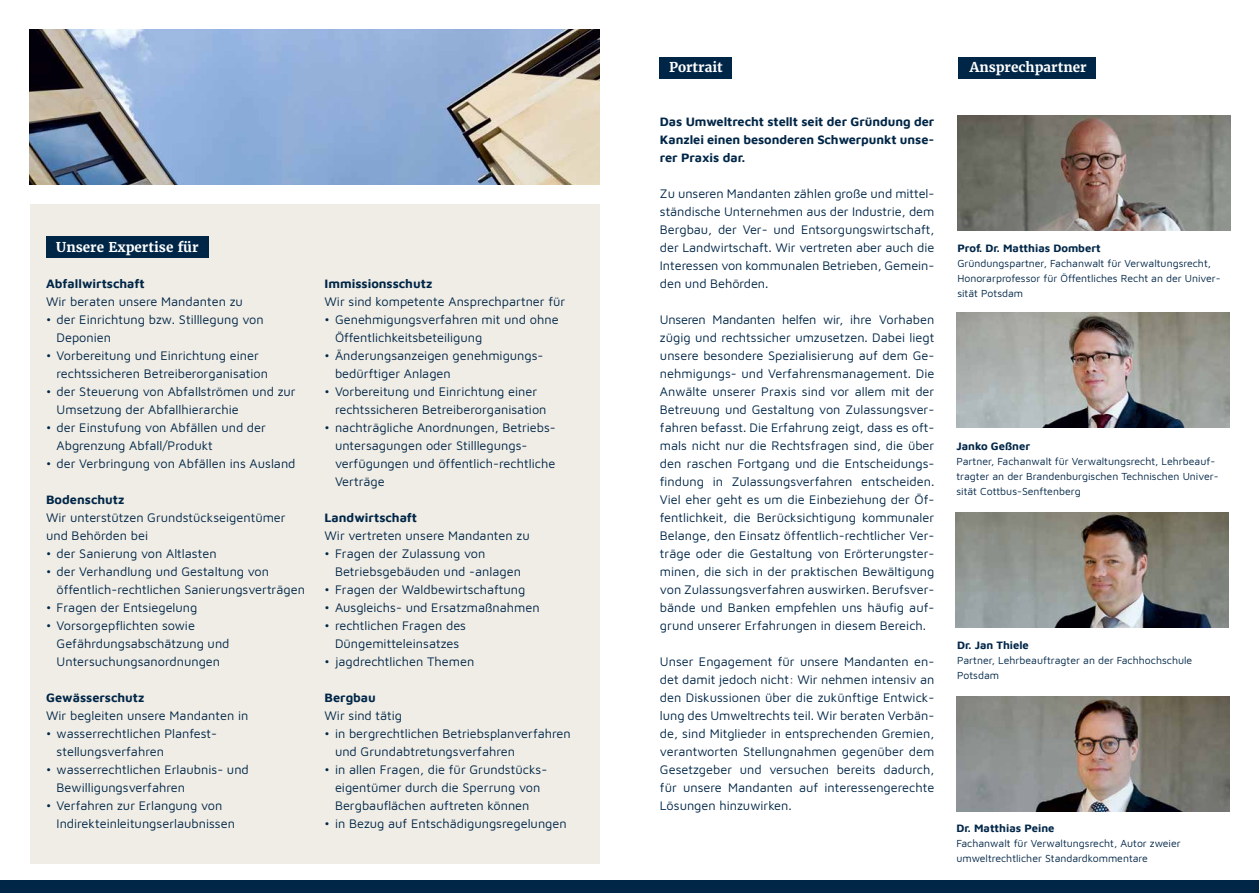
<style>
.page{position:relative;width:1259px;height:893px;background:#fff}
.page>*{position:absolute;margin:0;border:0;box-sizing:border-box;transform-origin:0 0}
.t1{font:700 13.5px "Merriweather";color:#fff}
.t2{font:12.75px/18px "Maven Pro";color:#002647}
.t3{font:700 12.75px/18px "Maven Pro";color:#002647;text-align:justify}
.t4{font:700 11.25px "Maven Pro";color:#002647}
.t5{font:10.5px/15px "Maven Pro";color:#002647}
</style>
<div class="page">
<div style="left:30px;top:204px;width:570px;height:659px;background:#f0ede6"></div>
<div style="left:659px;top:57px;width:72px;height:21px;background:#002647"></div>
<div style="left:46px;top:236px;width:162px;height:21px;background:#002647"></div>
<div style="left:0;top:880px;width:1259px;height:13px;background:#002647"></div>
<img style="left:30px;top:30px;width:570px;height:155px">
<img style="left:957px;top:115px;width:273px;height:115px">
<img style="left:956px;top:312px;width:273px;height:115px">
<img style="left:956px;top:696px;width:273px;height:115px">
<img style="left:955px;top:512px;width:273px;height:115px">
<div style="left:958px;top:57px;width:137px;height:21px;background:#002647"></div>
<p class="t1" style="left:56px;top:239px;width:144px">Unsere Expertise für</p>
<p class="t3" style="left:46px;top:274px;width:100px">Abfallwirtschaft</p>
<p class="t2" style="left:46px;top:292px;width:198px">Wir beraten unsere Mandanten zu</p>
<p class="t2" style="left:57px;top:310px;width:209px;text-indent:-11px">• der Einrichtung bzw. Stilllegung von<br>Deponien</p>
<p class="t2" style="left:57px;top:346px;width:213px;text-indent:-11px">• Vorbereitung und Einrichtung einer rechtssicheren Betreiberorganisation</p>
<p class="t2" style="left:57px;top:382px;width:241px;text-indent:-11px">• der Steuerung von Abfallströmen und zur<br>Umsetzung der Abfallhierarchie</p>
<p class="t2" style="left:57px;top:418px;width:211px;text-indent:-11px">• der Einstufung von Abfällen und der<br>Abgrenzung Abfall/Produkt</p>
<p class="t2" style="left:46px;top:454px;width:251px">• der Verbringung von Abfällen ins Ausland</p>
<p class="t3" style="left:46px;top:490px;width:80px">Bodenschutz</p>
<p class="t2" style="left:46px;top:508px;width:241px">Wir unterstützen Grundstückseigentümer und Behörden bei</p>
<p class="t2" style="left:46px;top:544px;width:172px">• der Sanierung von Altlasten</p>
<p class="t2" style="left:57px;top:562px;width:250px;text-indent:-11px">• der Verhandlung und Gestaltung von öffentlich-rechtlichen Sanierungsverträgen</p>
<p class="t2" style="left:46px;top:598px;width:153px">• Fragen der Entsiegelung</p>
<p class="t2" style="left:57px;top:616px;width:174px;text-indent:-11px">• Vorsorgepflichten sowie<br>Gefährdungsabschätzung und<br>Untersuchungsanordnungen</p>
<p class="t3" style="left:46px;top:688px;width:100px">Gewässerschutz</p>
<p class="t2" style="left:46px;top:706px;width:204px">Wir begleiten unsere Mandanten in</p>
<p class="t2" style="left:57px;top:724px;width:162px;text-indent:-11px">• wasserrechtlichen Planfest&shy;stellungsverfahren</p>
<p class="t2" style="left:57px;top:760px;width:194px;text-indent:-11px">• wasserrechtlichen Erlaubnis- und<br>Bewilligungsverfahren</p>
<p class="t2" style="left:57px;top:796px;width:180px;text-indent:-11px">• Verfahren zur Erlangung von<br>Indirekteinleitungserlaubnissen</p>
<p class="t3" style="left:324px;top:274px;width:109px">Immissionsschutz</p>
<p class="t2" style="left:324px;top:292px;width:242px">Wir sind kompetente Ansprechpartner für</p>
<p class="t2" style="left:335px;top:310px;width:225px;text-indent:-11px">• Genehmigungsverfahren mit und ohne<br>Öffentlichkeitsbeteiligung</p>
<p class="t2" style="left:335px;top:346px;width:210px;text-indent:-11px">• Änderungsanzeigen genehmigungs&shy;bedürftiger Anlagen</p>
<p class="t2" style="left:335px;top:382px;width:213px;text-indent:-11px">• Vorbereitung und Einrichtung einer rechtssicheren Betreiberorganisation</p>
<p class="t2" style="left:335px;top:418px;width:222px;text-indent:-11px">• nachträgliche Anordnungen, Betriebs&shy;untersagungen oder Stilllegungs&shy;verfügungen und öffentlich-rechtliche<br>Verträge</p>
<p class="t3" style="left:324px;top:508px;width:94px">Landwirtschaft</p>
<p class="t2" style="left:324px;top:526px;width:207px">Wir vertreten unsere Mandanten zu</p>
<p class="t2" style="left:335px;top:544px;width:187px;text-indent:-11px">• Fragen der Zulassung von<br>Betriebsgebäuden und -anlagen</p>
<p class="t2" style="left:324px;top:580px;width:202px">• Fragen der Waldbewirtschaftung</p>
<p class="t2" style="left:324px;top:598px;width:217px">• Ausgleichs- und Ersatzmaßnahmen</p>
<p class="t2" style="left:324px;top:616px;width:143px;text-align:center">• rechtlichen Fragen des<br>Düngemitteleinsatzes</p>
<p class="t2" style="left:324px;top:652px;width:151px">• jagdrechtlichen Themen</p>
<p class="t3" style="left:324px;top:688px;width:53px">Bergbau</p>
<p class="t2" style="left:324px;top:706px;width:79px">Wir sind tätig</p>
<p class="t2" style="left:335px;top:724px;width:237px;text-indent:-11px">• in bergrechtlichen Betriebsplanverfahren und Grundabtretungsverfahren</p>
<p class="t2" style="left:324px;top:760px;width:224px;text-align:center">• in allen Fragen, die für Grundstücks&shy;eigentümer durch die Sperrung von<br>Bergbauflächen auftreten können</p>
<p class="t2" style="left:324px;top:814px;width:244px">• in Bezug auf Entschädigungsregelungen</p>
<p class="t1" style="left:669px;top:59px;width:55px">Portrait</p>
<p class="t3" style="left:660px;top:112px;width:276px">Das Umweltrecht stellt seit der Gründung der Kanzlei einen besonderen Schwerpunkt unse&shy;rer Praxis dar.</p>
<p class="t2" style="left:660px;top:184px;width:276px;text-align:justify">Zu unseren Mandanten zählen große und mittel&shy;ständische Unternehmen aus der Industrie, dem Bergbau, der Ver- und Entsorgungswirtschaft, der Landwirtschaft. Wir vertreten aber auch die Interessen von kommunalen Betrieben, Gemein&shy;den und Behörden.</p>
<p class="t2" style="left:660px;top:310px;width:276px;text-align:justify">Unseren Mandanten helfen wir, ihre Vorhaben zügig und rechtssicher umzusetzen. Dabei liegt unsere besondere Spezialisierung auf dem Ge&shy;nehmigungs- und Verfahrensmanagement. Die Anwälte unserer Praxis sind vor allem mit der Betreuung und Gestaltung von Zulassungsver&shy;fahren befasst. Die Erfahrung zeigt, dass es oft&shy;mals nicht nur die Rechtsfragen sind, die über den raschen Fortgang und die Entscheidungs&shy;findung in Zulassungsverfahren entscheiden.<br>Viel eher geht es um die Einbeziehung der Öf&shy;fentlichkeit, die Berücksichtigung kommunaler Belange, den Einsatz öffentlich-rechtlicher Ver&shy;träge oder die Gestaltung von Erörterungster&shy;minen, die sich in der praktischen Bewältigung von Zulassungsverfahren auswirken. Berufsver&shy;bände und Banken empfehlen uns häufig auf&shy;grund unserer Erfahrungen in diesem Bereich.</p>
<p class="t2" style="left:660px;top:652px;width:276px;text-align:justify">Unser Engagement für unsere Mandanten en&shy;det damit jedoch nicht: Wir nehmen intensiv an den Diskussionen über die zukünftige Entwick&shy;lung des Umweltrechts teil. Wir beraten Verbän&shy;de, sind Mitglieder in entsprechenden Gremien, verantworten Stellungnahmen gegenüber dem Gesetzgeber und versuchen bereits dadurch, für unsere Mandanten auf interessengerechte Lösungen hinzuwirken.</p>
<p class="t1" style="left:970px;top:59px;width:118px">Ansprechpartner</p>
<p class="t4" style="left:957px;top:240px;width:145px">Prof. Dr. Matthias Dombert</p>
<p class="t5" style="left:957px;top:255px;width:265px">Gründungspartner, Fachanwalt für Verwaltungsrecht,<br>Honorarprofessor für Öffentliches Recht an der Univer&shy;sität Potsdam</p>
<p class="t4" style="left:956px;top:438px;width:75px">Janko Geßner</p>
<p class="t5" style="left:956px;top:453px;width:264px">Partner, Fachanwalt für Verwaltungsrecht, Lehrbeauf&shy;tragter an der Brandenburgischen Technischen Univer&shy;sität Cottbus-Senftenberg</p>
<p class="t4" style="left:957px;top:637px;width:73px">Dr. Jan Thiele</p>
<p class="t5" style="left:957px;top:652px;width:237px">Partner, Lehrbeauftragter an der Fachhochschule<br>Potsdam</p>
<p class="t4" style="left:956px;top:820px;width:100px">Dr. Matthias Peine</p>
<p class="t5" style="left:956px;top:836px;width:226px">Fachanwalt für Verwaltungsrecht, Autor zweier umweltrechtlicher Standardkommentare</p>
</div>
